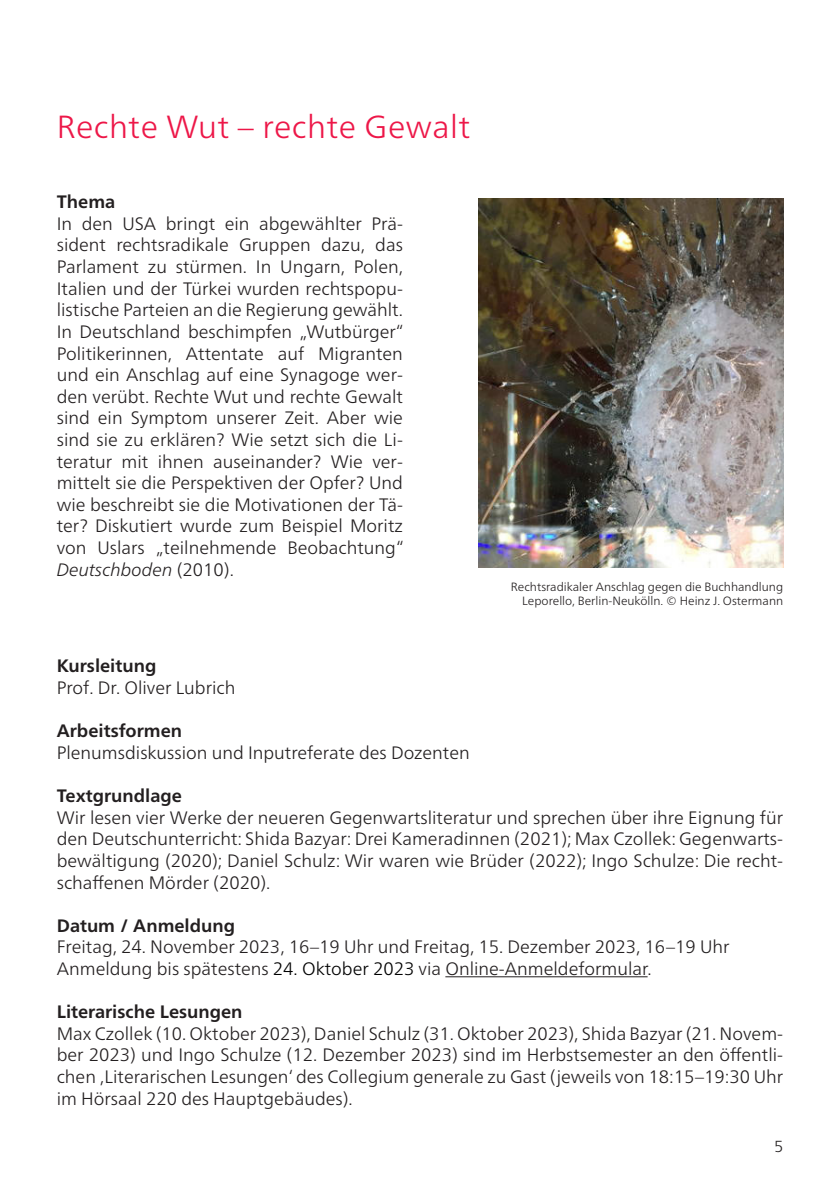
<style>
.page{position:relative;width:840px;height:1191px;background:#fff}
.page>*{position:absolute;margin:0;border:0;box-sizing:border-box;transform-origin:0 0}
.KVV_Überschrift_Kapi{font:300 32px "Frutiger Neue LT Pro";letter-spacing:.02em;color:#ed1748}
.KVV_Text_Standard{font:300 18px/21.6px "Frutiger Neue LT Pro";color:#231f20;text-align:justify}
.KVV_Text_Standard-2{font:700 18px "Frutiger Neue LT Pro";color:#231f20}
.t1{font:300 16px "Frutiger Neue LT Pro";color:#231f20}
.KVV_Text_Standard-3{font:300 12px "Frutiger Neue LT Pro";color:#231f20}
.s1{font-style:italic}
.s2{color:#000}
</style>
<div class="page">
<hr style="left:445px;top:976px;width:202px;height:1px;background:#231f20">
<img style="left:478px;top:198px;width:304px;height:369px">
<p class="KVV_Überschrift_Kapi" style="left:57px;top:108px;width:415px">Rechte Wut – rechte Gewalt</p>
<p class="KVV_Text_Standard-2" style="left:57px;top:191px;width:60px">Thema</p>
<p class="KVV_Text_Standard" style="left:57px;top:213px;width:348px;text-align:left">In den USA bringt ein abgewählter Prä&shy;sident rechtsradikale Gruppen dazu, das Parlament zu stürmen. In Ungarn, Polen, Italien und der Türkei wurden rechtspopu&shy;listische Parteien an die Regierung gewählt.<br>In Deutschland beschimpfen „Wutbürger“ Politikerinnen, Attentate auf Migranten und ein Anschlag auf eine Synagoge wer&shy;den verübt. Rechte Wut und rechte Gewalt sind ein Symptom unserer Zeit. Aber wie sind sie zu erklären? Wie setzt sich die Li&shy;teratur mit ihnen auseinander? Wie ver&shy;mittelt sie die Perspektiven der Opfer? Und wie beschreibt sie die Motivationen der Tä&shy;ter? Diskutiert wurde zum Beispiel Moritz von Uslars „teilnehmende Beobachtung“ <span class="s1">Deutschboden</span> (2010).</p>
<p class="KVV_Text_Standard-3" style="left:510px;top:579px;width:273px">Rechtsradikaler Anschlag gegen die Buchhandlung</p>
<p class="KVV_Text_Standard-3" style="left:522px;top:593px;width:262px">Leporello, Berlin-Neukölln. © Heinz J. Ostermann</p>
<p class="KVV_Text_Standard-2" style="left:57px;top:655px;width:101px">Kursleitung</p>
<p class="KVV_Text_Standard" style="left:57px;top:677px;width:180px">Prof. Dr. Oliver Lubrich</p>
<p class="KVV_Text_Standard-2" style="left:57px;top:720px;width:127px">Arbeitsformen</p>
<p class="KVV_Text_Standard" style="left:57px;top:741px;width:414px">Plenumsdiskussion und Inputreferate des Dozenten</p>
<p class="KVV_Text_Standard-2" style="left:57px;top:785px;width:127px">Textgrundlage</p>
<p class="KVV_Text_Standard" style="left:57px;top:806px;width:727px">Wir lesen vier Werke der neueren Gegenwartsliteratur und sprechen über ihre Eignung für den Deutschunterricht: Shida Bazyar: Drei Kameradinnen (2021); Max Czollek: Gegenwarts&shy;bewältigung (2020); Daniel Schulz: Wir waren wie Brüder (2022); Ingo Schulze: Die recht&shy;schaffenen Mörder (2020).</p>
<p class="KVV_Text_Standard-2" style="left:57px;top:914px;width:180px">Datum / Anmeldung</p>
<p class="KVV_Text_Standard" style="left:57px;top:936px;width:674px">Freitag, 24. November 2023, 16–19 Uhr und Freitag, 15. Dezember 2023, 16–19 Uhr</p>
<p class="KVV_Text_Standard" style="left:57px;top:957px;width:593px">Anmeldung bis spätestens <span class="s2">24. Oktober 2023</span> via Online-Anmeldeformular.</p>
<p class="KVV_Text_Standard-2" style="left:57px;top:1001px;width:187px">Literarische Lesungen</p>
<p class="KVV_Text_Standard" style="left:57px;top:1022px;width:727px">Max Czollek (10. Oktober 2023), Daniel Schulz (31. Oktober 2023), Shida Bazyar (21. Novem&shy;ber 2023) und Ingo Schulze (12. Dezember 2023) sind im Herbstsemester an den öffentli&shy;chen ‚Literarischen Lesungen‘ des Collegium generale zu Gast (jeweils von 18:15–19:30 Uhr im Hörsaal 220 des Hauptgebäudes).</p>
<p class="t1" style="left:773px;top:1137px;width:11px">5</p>
</div>
